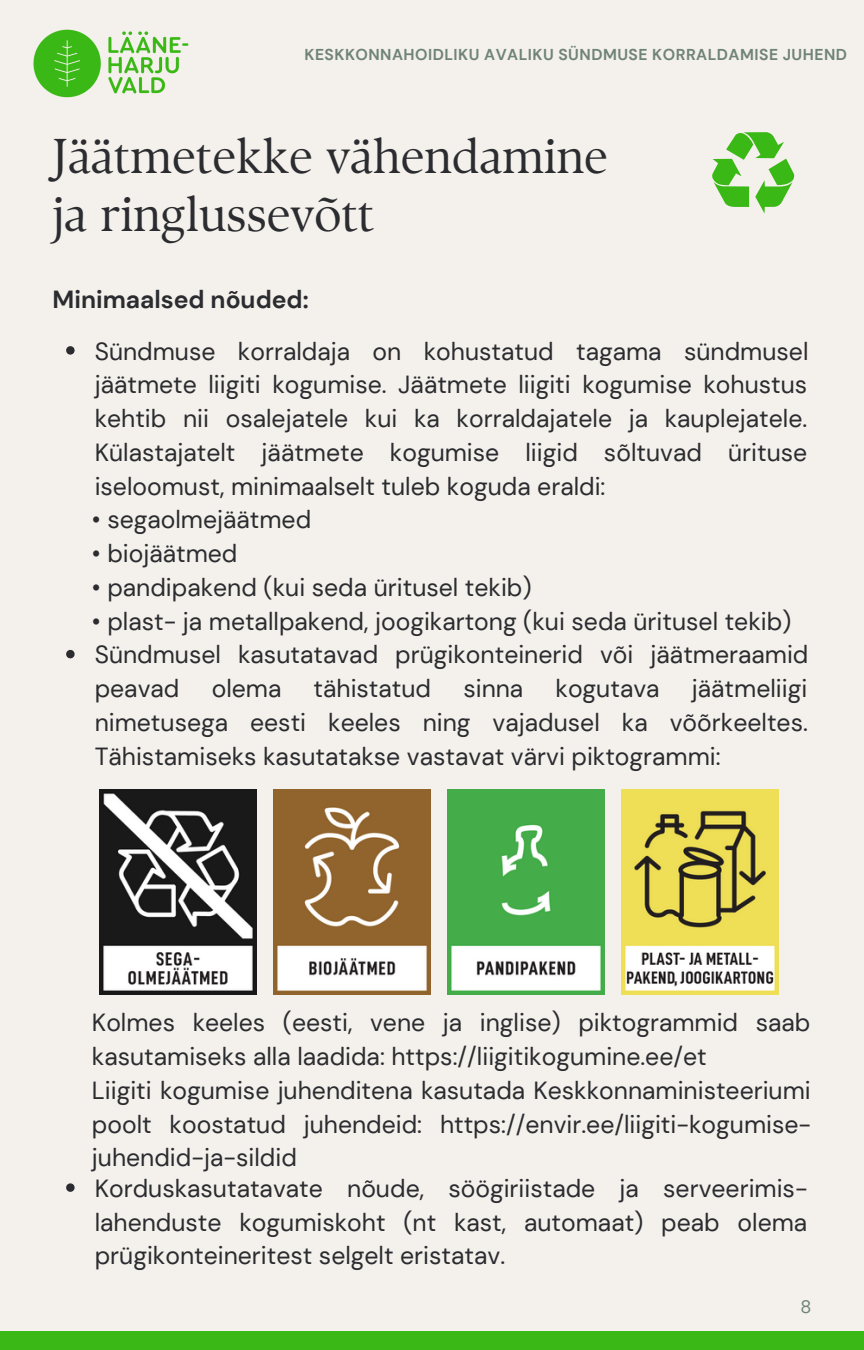
<style>
.page{position:relative;width:864px;height:1350px;background:#f4f0eb}
.page>*{position:absolute;margin:0;border:0;box-sizing:border-box;transform-origin:0 0}
.t1{font:48.82px/57.4px "TY Serif D";color:#2b2c30}
.t2{font:24.75px/33.8px "DM Sans";color:#2b2c30;text-align:justify}
.t3{font:700 24.75px "DM Sans";color:#2b2c30}
.t4{font:18px "DM Sans";color:#6f8377}
.t5{font:700 15.75px "DM Sans";letter-spacing:.03em;color:#6f8377}
</style>
<div class="page">
<img style="left:33px;top:29px;width:156px;height:69px">
<div style="left:0;top:1331px;width:864px;height:19px;background:#3ab916"></div>
<svg style="left:712px;top:132px;width:83px;height:82px"></svg>
<svg style="left:66px;top:346px;width:9px;height:9px"></svg>
<svg style="left:66px;top:650px;width:9px;height:8px"></svg>
<img style="left:274px;top:789px;width:157px;height:206px">
<img style="left:100px;top:789px;width:157px;height:206px">
<img style="left:448px;top:789px;width:157px;height:206px">
<img style="left:621px;top:789px;width:157px;height:206px">
<svg style="left:66px;top:1183px;width:9px;height:9px"></svg>
<p class="t5" style="left:304px;top:44px;width:544px">KESKKONNAHOIDLIKU AVALIKU SÜNDMUSE KORRALDAMISE JUHEND</p>
<p class="t1" style="left:53px;top:127px;width:557px">Jäätmetekke vähendamine ja ringlussevõtt</p>
<p class="t3" style="left:53px;top:284px;width:258px">Minimaalsed nõuded:</p>
<p class="t2" style="left:95px;top:334px;width:715px">Sündmuse korraldaja on kohustatud tagama sündmusel jäätmete liigiti kogumise. Jäätmete liigiti kogumise kohustus kehtib nii osalejatele kui ka korraldajatele ja kauplejatele.<br>Külastajatelt jäätmete kogumise liigid sõltuvad ürituse iseloomust, minimaalselt tuleb koguda eraldi:</p>
<p class="t2" style="left:92px;top:503px;width:221px">• segaolmejäätmed</p>
<p class="t2" style="left:92px;top:537px;width:147px">• biojäätmed</p>
<p class="t2" style="left:92px;top:571px;width:441px">• pandipakend (kui seda üritusel tekib)</p>
<p class="t2" style="left:92px;top:604px;width:701px">• plast- ja metallpakend, joogikartong (kui seda üritusel tekib)</p>
<p class="t2" style="left:95px;top:638px;width:715px">Sündmusel kasutatavad prügikonteinerid või jäätmeraamid peavad</p>
<p class="t2" style="left:95px;top:672px;width:715px;text-indent:597px">jäätmeliigi nimetusega eesti keeles ning vajadusel ka võõrkeeltes.<br>Tähistamiseks kasutatakse vastavat värvi piktogrammi:</p>
<p class="t2" style="left:212px;top:672px;width:71px">olema</p>
<p class="t2" style="left:314px;top:672px;width:119px">tähistatud</p>
<p class="t2" style="left:463px;top:672px;width:61px">sinna</p>
<p class="t2" style="left:556px;top:672px;width:106px">kogutava</p>
<p class="t2" style="left:92px;top:1006px;width:720px">Kolmes keeles (eesti, vene ja inglise) piktogrammid saab kasutamiseks alla laadida: https://liigitikogumine.ee/et</p>
<p class="t2" style="left:92px;top:1074px;width:721px">Liigiti kogumise juhenditena kasutada Keskkonnaministeeriumi poolt koostatud juhendeid: https://envir.ee/liigiti-kogumise&shy;juhendid-ja-sildid</p>
<p class="t2" style="left:95px;top:1172px;width:715px">Korduskasutatavate nõude, söögiriistade ja serveerimis&shy;lahenduste kogumiskoht (nt kast, automaat) peab olema prügikonteineritest selgelt eristatav.</p>
<p class="t4" style="left:800px;top:1295px;width:12px">8</p>
</div>
